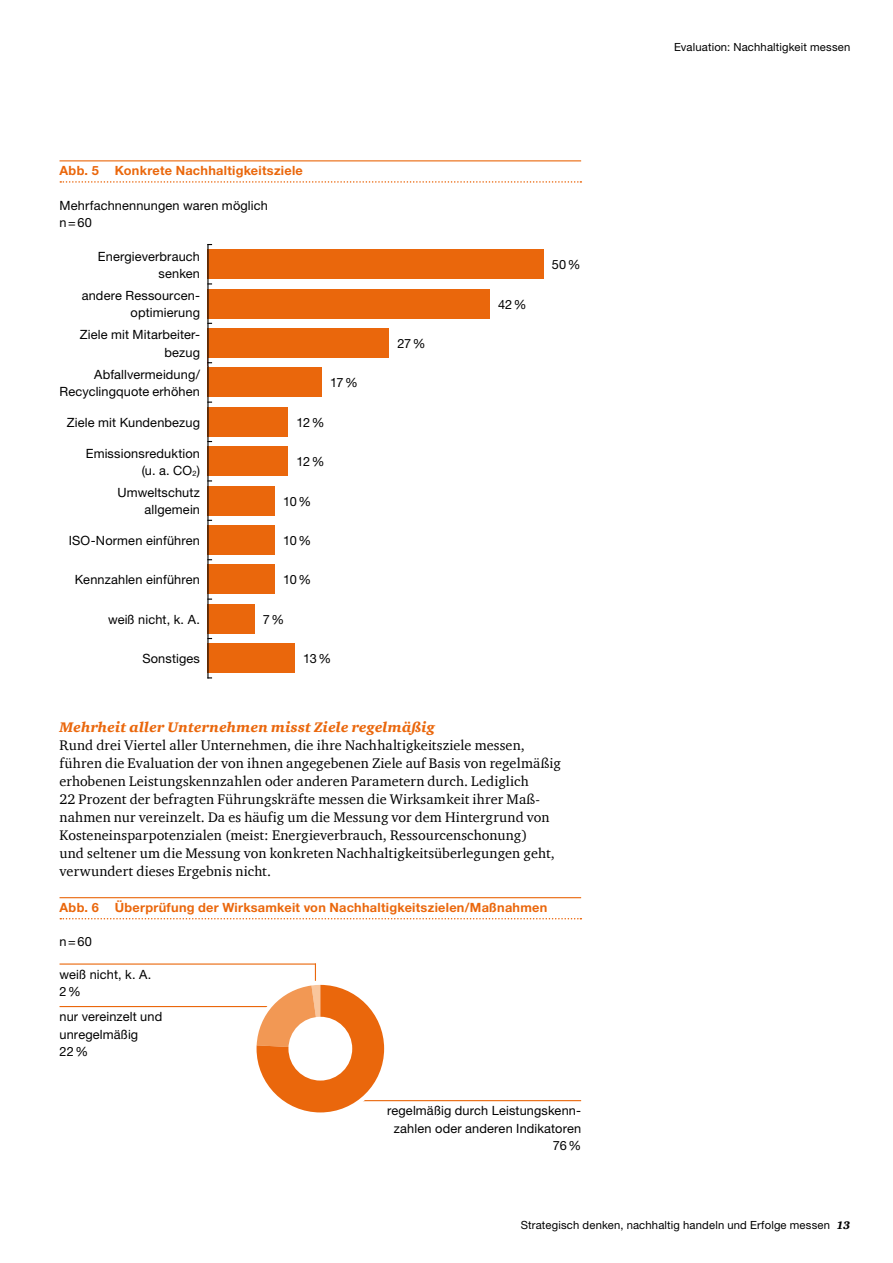
<style>
.page{position:relative;width:893px;height:1263px;background:#fff}
.page>*{position:absolute;margin:0;border:0;box-sizing:border-box;transform-origin:0 0}
.t1{font:14.25px/18px "Charter ITC Com";letter-spacing:.01em;color:#000}
.t2{font:italic 900 14.25px "Charter ITC Com";letter-spacing:.015em;color:#ea670c}
.t3{font:12.75px/17.2px "Helvetica Neue LT";letter-spacing:.01em;color:#000;text-align:right}
.t4{font:700 12.75px "Helvetica Neue LT";letter-spacing:.02em;color:#ea670c}
.t5{font:11.25px "Helvetica Neue LT";letter-spacing:.015em;color:#000}
.s1{font-family:"Charter ITC Com";font-weight:900;font-style:italic}
</style>
<div class="page">
<hr style="left:60px;top:160px;width:521px;height:1px;background:#ea670c">
<svg style="left:60px;top:181px;width:521px;height:2px"></svg>
<div style="left:207px;top:249px;width:336px;height:30px;background:#ea670c"></div>
<div style="left:207px;top:289px;width:283px;height:29px;background:#ea670c"></div>
<div style="left:207px;top:328px;width:182px;height:30px;background:#ea670c"></div>
<div style="left:207px;top:368px;width:115px;height:29px;background:#ea670c"></div>
<div style="left:207px;top:407px;width:81px;height:30px;background:#ea670c"></div>
<div style="left:207px;top:446px;width:81px;height:30px;background:#ea670c"></div>
<div style="left:207px;top:486px;width:68px;height:29px;background:#ea670c"></div>
<div style="left:207px;top:525px;width:68px;height:30px;background:#ea670c"></div>
<div style="left:207px;top:564px;width:68px;height:30px;background:#ea670c"></div>
<div style="left:207px;top:604px;width:47px;height:30px;background:#ea670c"></div>
<div style="left:207px;top:643px;width:88px;height:30px;background:#ea670c"></div>
<hr style="left:207px;top:244px;width:2px;height:434px;background:#000">
<hr style="left:60px;top:897px;width:521px;height:1px;background:#ea670c">
<svg style="left:60px;top:918px;width:521px;height:1px"></svg>
<hr style="left:60px;top:963px;width:256px;height:2px;background:#ea670c">
<hr style="left:342px;top:1100px;width:239px;height:1px;background:#ea670c">
<hr style="left:60px;top:1006px;width:269px;height:1px;background:#ea670c">
<svg style="left:252px;top:981px;width:136px;height:136px"></svg>
<svg style="left:257px;top:963px;width:63px;height:77px"></svg>
<svg style="left:257px;top:985px;width:127px;height:127px;background:#ec7420"></svg>
<div style="left:288px;top:1017px;width:64px;height:63px;background:#fff;border-radius:50%"></div>
<p class="t4" style="left:60px;top:163px;width:41px">Abb. 5</p>
<p class="t4" style="left:115px;top:163px;width:190px">Konkrete Nachhaltigkeitsziele</p>
<p class="t3" style="left:60px;top:196px;width:210px;text-align:left">Mehrfachnennungen waren möglich n=60</p>
<p class="t3" style="left:98px;top:247px;width:104px">Energieverbrauch senken</p>
<p class="t3" style="left:82px;top:287px;width:120px">andere Ressourcen&shy;optimierung</p>
<p class="t3" style="left:80px;top:326px;width:122px">Ziele mit Mitarbeiter&shy;bezug</p>
<p class="t3" style="left:60px;top:365px;width:142px">Abfallvermeidung/<br>Recyclingquote erhöhen</p>
<p class="t3" style="left:67px;top:413px;width:135px">Ziele mit Kundenbezug</p>
<p class="t3" style="left:86px;top:444px;width:116px">Emissionsreduktion (u. a. CO<sub>2</sub>)</p>
<p class="t3" style="left:118px;top:484px;width:84px">Umweltschutz allgemein</p>
<p class="t3" style="left:69px;top:532px;width:133px">ISO-Normen einführen</p>
<p class="t3" style="left:75px;top:571px;width:127px">Kennzahlen einführen</p>
<p class="t3" style="left:108px;top:610px;width:93px">weiß nicht, k. A.</p>
<p class="t3" style="left:142px;top:650px;width:59px">Sonstiges</p>
<p class="t3" style="left:330px;top:374px;width:29px">17%</p>
<p class="t3" style="left:297px;top:413px;width:29px">12%</p>
<p class="t3" style="left:297px;top:453px;width:29px">12%</p>
<p class="t3" style="left:283px;top:492px;width:30px">10%</p>
<p class="t3" style="left:283px;top:532px;width:30px">10%</p>
<p class="t3" style="left:283px;top:571px;width:30px">10%</p>
<p class="t3" style="left:263px;top:610px;width:23px">7%</p>
<p class="t3" style="left:303px;top:650px;width:29px">13%</p>
<p class="t3" style="left:397px;top:335px;width:30px">27%</p>
<p class="t3" style="left:498px;top:295px;width:30px">42%</p>
<p class="t3" style="left:552px;top:256px;width:30px">50%</p>
<p class="t2" style="left:60px;top:718px;width:377px">Mehrheit aller Unternehmen misst Ziele regelmäßig</p>
<p class="t1" style="left:60px;top:736px;width:503px">Rund drei Viertel aller Unternehmen, die ihre Nachhaltigkeitsziele messen, führen die Evaluation der von ihnen angegebenen Ziele auf Basis von regelmäßig erhobenen Leistungskennzahlen oder anderen Parametern durch. Lediglich<br>22 Prozent der befragten Führungskräfte messen die Wirksamkeit ihrer Maß&shy;nahmen nur vereinzelt. Da es häufig um die Messung vor dem Hintergrund von Kosteneinsparpotenzialen (meist: Energieverbrauch, Ressourcenschonung)<br>und seltener um die Messung von konkreten Nachhaltigkeitsüberlegungen geht, verwundert dieses Ergebnis nicht.</p>
<p class="t4" style="left:60px;top:900px;width:41px">Abb. 6</p>
<p class="t4" style="left:115px;top:900px;width:434px">Überprüfung der Wirksamkeit von Nachhaltigkeitszielen/Maßnahmen</p>
<p class="t3" style="left:60px;top:933px;width:34px">n=60</p>
<p class="t3" style="left:60px;top:965px;width:93px;text-align:left">weiß nicht, k. A.<br>2%</p>
<p class="t3" style="left:60px;top:1008px;width:104px;text-align:left">nur vereinzelt und unregelmäßig<br>22%</p>
<p class="t3" style="left:387px;top:1102px;width:196px">regelmäßig durch Leistungskenn&shy;zahlen oder anderen Indikatoren<br>76%</p>
<p class="t5" style="left:674px;top:41px;width:178px">Evaluation: Nachhaltigkeit messen</p>
<p class="t5" style="left:521px;top:1218px;width:331px">Strategisch denken, nachhaltig handeln und Erfolge messen <span class="s1">13</span></p>
</div>
